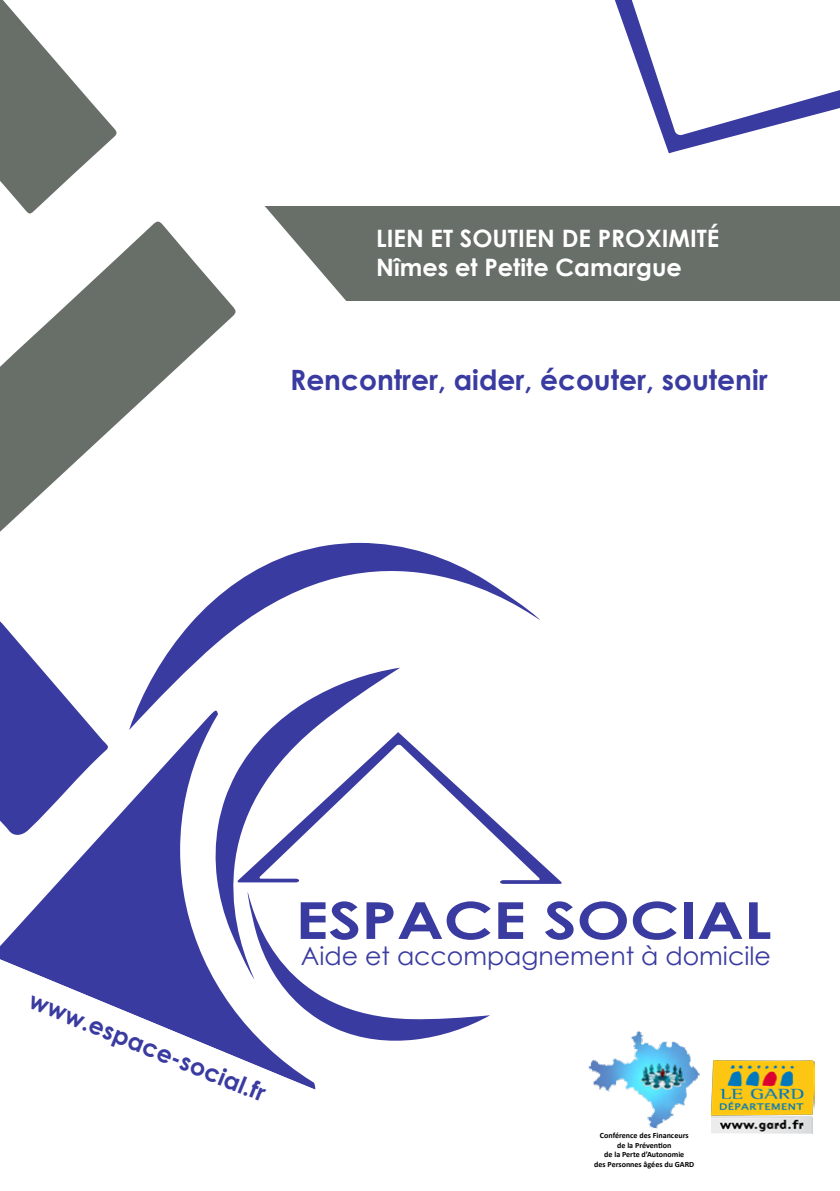
<style>
.page{position:relative;width:840px;height:1191px;background:#fff}
.page>*{position:absolute;margin:0;border:0;box-sizing:border-box;transform-origin:0 0}
.t1{font:700 28px "Century Gothic";color:#3a3ba0}
.t2{font:25.2px "Century Gothic";color:#3a3ba0}
.t3{font:700 24px/28.8px "Century Gothic";color:#fff}
.t4{font:700 24px "Century Gothic";color:#3a3ba0}
.t5{font:700 8px/9.6px "Calibri";color:#000;text-align:center}
</style>
<div class="page">
<div style="left:0;top:946px;width:194px;height:13px;background:#3a3ba0"></div>
<svg style="left:0;top:221px;width:235px;height:311px"></svg>
<svg style="left:0;top:0;width:117px;height:214px"></svg>
<svg style="left:129px;top:513px;width:411px;height:167px"></svg>
<div style="left:245px;top:206px;width:594px;height:94px;background:#686e68"></div>
<svg style="left:205px;top:206px;width:145px;height:108px"></svg>
<svg style="left:0;top:959px;width:316px;height:131px"></svg>
<svg style="left:615px;top:0;width:224px;height:153px"></svg>
<svg style="left:498px;top:902px;width:25px;height:37px"></svg>
<svg style="left:545px;top:901px;width:28px;height:39px"></svg>
<svg style="left:579px;top:901px;width:47px;height:39px"></svg>
<svg style="left:632px;top:901px;width:44px;height:39px"></svg>
<div style="left:683px;top:902px;width:9px;height:37px;background:#3a3ba0"></div>
<svg style="left:698px;top:902px;width:44px;height:37px"></svg>
<svg style="left:749px;top:902px;width:20px;height:37px"></svg>
<svg style="left:400px;top:734px;width:162px;height:150px"></svg>
<svg style="left:247px;top:901px;width:243px;height:141px"></svg>
<svg style="left:194px;top:667px;width:206px;height:312px"></svg>
<svg style="left:0;top:680px;width:220px;height:266px"></svg>
<svg style="left:0;top:621px;width:110px;height:216px"></svg>
<img style="left:711px;top:1060px;width:103px;height:73px">
<img style="left:588px;top:1031px;width:112px;height:97px">
<h3 class="t3" style="left:376px;top:223px;width:344px">LIEN ET SOUTIEN DE PROXIMITÉ<br>Nîmes et Petite Camargue</h3>
<h1 class="t1" style="left:290px;top:362px;width:479px">Rencontrer, aider, écouter, soutenir</h1>
<h3 class="t4" style="left:36px;top:985px;width:254px;rotate:22deg">www.espace-social.fr</h3>
<h2 class="t2" style="left:300px;top:940px;width:471px">Aide et accompagnement à domicile</h2>
<p class="t5" style="left:594px;top:1130px;width:101px">Conférence des Financeurs<br>de la Prévention<br>de la Perte d’Autonomie<br>des Personnes âgées du GARD</p>
</div>
